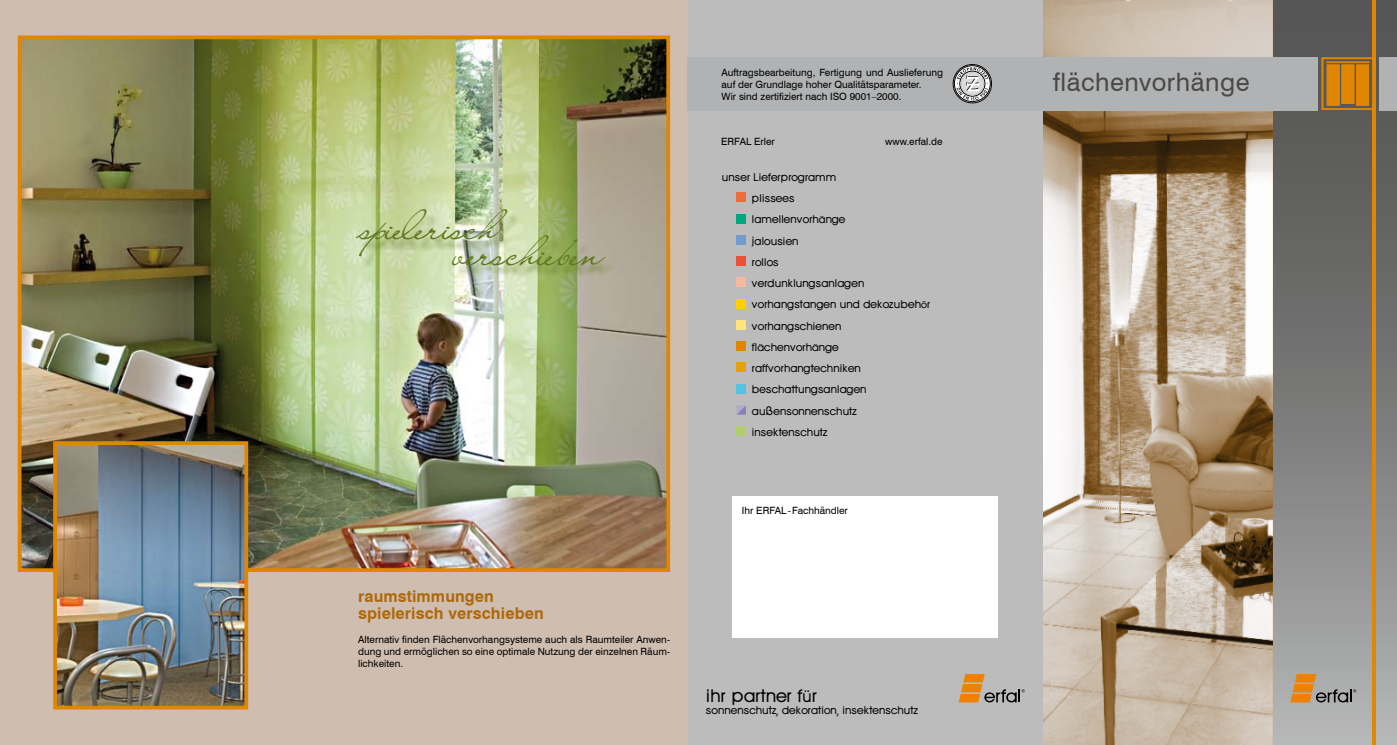
<style>
.page{position:relative;width:1397px;height:745px;background:#fff}
.page>*{position:absolute;margin:0;border:0;box-sizing:border-box;transform-origin:0 0}
.t1{font:45px "Lainie Day SH";color:#60781e}
.t2{font:25.25px "Swiss 721 BT";letter-spacing:.02em;color:#494948}
.t3{font:700 16.25px/17.5px "Swiss 721 BT";letter-spacing:.005em;color:#ae690b}
.t4{font:16.25px "Erfalfont";color:#000}
.t5{font:10px/12px "Swiss 721 BT";color:#000}
.t6{font:10px/21.2px "Erfalfont";color:#000}
</style>
<div class="page">
<svg style="left:1272px;top:0;width:124px;height:744px;background:#7e7d7b"></svg>
<div style="left:0;top:0;width:687px;height:744px;background:#cfbeb0"></div>
<img style="left:1042px;top:0;width:230px;height:744px">
<div style="left:687px;top:0;width:355px;height:744px;background:#bcbcbd"></div>
<div style="left:732px;top:496px;width:265px;height:142px;background:#fff"></div>
<div style="left:687px;top:57px;width:630px;height:53px;background:#b1b2b3"></div>
<svg style="left:953px;top:64px;width:38px;height:39px"></svg>
<div style="left:952px;top:64px;width:39px;height:39px;border:1px solid #000;border-radius:50%"></div>
<div style="left:954px;top:65px;width:36px;height:37px;border:1px solid #000;border-radius:50%"></div>
<svg style="left:956px;top:67px;width:32px;height:33px"></svg>
<svg style="left:958px;top:674px;width:66px;height:28px"></svg>
<div style="left:1378px;top:57px;width:18px;height:53px;background:#b1b2b3"></div>
<div style="left:736px;top:192px;width:9px;height:10px;background:#ec6f3a"></div>
<div style="left:736px;top:214px;width:9px;height:9px;background:#00a780"></div>
<div style="left:736px;top:235px;width:9px;height:9px;background:#749bcd"></div>
<div style="left:736px;top:256px;width:9px;height:9px;background:#e85236"></div>
<div style="left:736px;top:277px;width:9px;height:10px;background:#f7b99e"></div>
<div style="left:736px;top:299px;width:9px;height:9px;background:#ffcf00"></div>
<div style="left:736px;top:320px;width:9px;height:9px;background:#ffe37c"></div>
<div style="left:736px;top:341px;width:9px;height:9px;background:#e18603"></div>
<div style="left:736px;top:362px;width:9px;height:10px;background:#e6a300"></div>
<div style="left:736px;top:384px;width:9px;height:9px;background:#55c2e4"></div>
<svg style="left:737px;top:405px;width:8px;height:9px"></svg>
<div style="left:736px;top:426px;width:9px;height:9px;background:#b2ce6b"></div>
<svg style="left:1289px;top:673px;width:66px;height:29px;background:#ad9171"></svg>
<svg style="left:1321px;top:57px;width:51px;height:53px;background:#bd7a18"></svg>
<hr style="left:1372px;top:0;width:3px;height:744px;background:#e18603">
<img style="left:16px;top:34px;width:656px;height:539px">
<div style="left:358px;top:211px;width:258px;height:66px;background:#60781e;opacity:.65"></div>
<img style="left:51px;top:439px;width:199px;height:272px">
<h1 class="t1" style="left:364px;top:196px;width:136px">spielerisch</h1>
<h1 class="t1" style="left:454px;top:221px;width:151px">verschieben</h1>
<h3 class="t3" style="left:358px;top:586px;width:187px">raumstimmungen spielerisch verschieben</h3>
<p class="t5" style="left:358px;top:633px;width:313px;text-align:justify">Alternativ finden Flächenvorhangsysteme auch als Raumteiler Anwen&shy;dung und ermöglichen so eine optimale Nutzung der einzelnen Räum&shy;lichkeiten.</p>
<p class="t5" style="left:721px;top:66px;width:223px">Auftragsbearbeitung, Fertigung und Auslieferung auf der Grundlage hoher Qualitätsparameter.<br>Wir sind zertifiziert nach ISO 9001–2000.</p>
<p class="t5" style="left:721px;top:135px;width:55px">ERFAL Erler</p>
<p class="t5" style="left:885px;top:135px;width:59px">www.erfal.de</p>
<p class="t6" style="left:751px;top:167px;width:180px;text-indent:-30px">unser Lieferprogramm<br>plissees<br>lamellenvorhänge<br>jalousien<br>rollos<br>verdunklungsanlagen vorhangstangen und dekozubehör vorhangschienen flächenvorhänge raffvorhangtechniken beschattungsanlagen außensonnenschutz insektenschutz</p>
<p class="t5" style="left:741px;top:504px;width:107px">Ihr ERFAL-Fachhändler</p>
<h3 class="t4" style="left:705px;top:684px;width:112px">ihr partner für</h3>
<p class="t6" style="left:705px;top:700px;width:214px">sonnenschutz, dekoration, insektenschutz</p>
<h2 class="t2" style="left:1052px;top:66px;width:198px">flächenvorhänge</h2>
</div>
